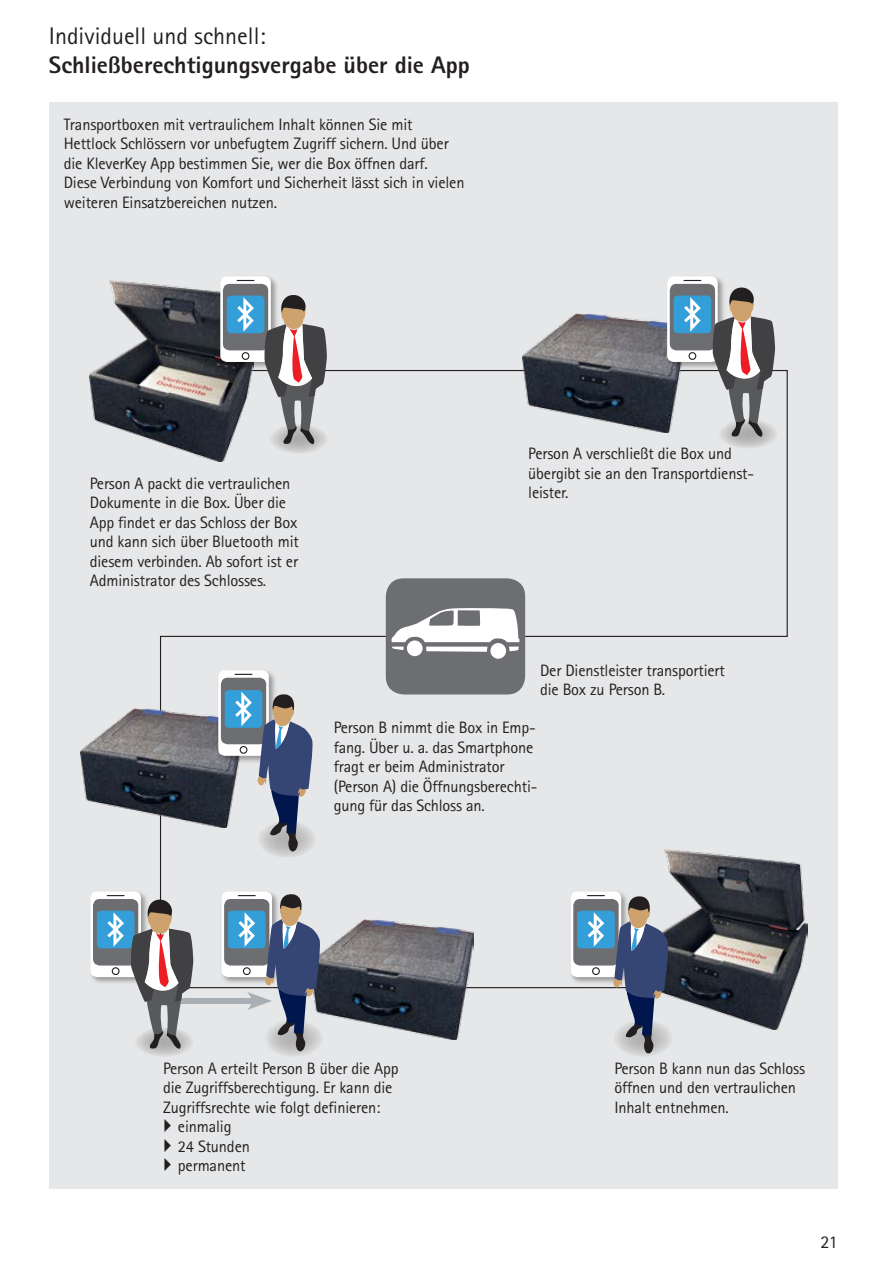
<style>
.page{position:relative;width:893px;height:1263px;background:#fff}
.page>*{position:absolute;margin:0;border:0;box-sizing:border-box;transform-origin:0 0}
.t1{font:800 24px "Rotis Sans Serif Pro Cyr";color:#231f20}
.t2{font:24px "Rotis Sans Serif Pro Cyr";color:#231f20}
.t3{font:18px "Rotis Sans Serif Pro Cyr";color:#231f20}
.t4{font:16.5px/19.5px "Rotis Sans Serif";letter-spacing:-.01em;color:#231f20}
</style>
<div class="page">
<div style="left:49px;top:102px;width:789px;height:1086px;background:#e6e7e8"></div>
<svg style="left:160px;top:370px;width:628px;height:619px"></svg>
<div style="left:386px;top:578px;width:139px;height:116px;background:#6d6e71;border-radius:18px"></div>
<svg style="left:391px;top:608px;width:128px;height:44px"></svg>
<div style="left:407px;top:640px;width:16px;height:16px;background:#fff;border-radius:50%"></div>
<div style="left:490px;top:643px;width:16px;height:16px;background:#fff;border-radius:50%"></div>
<img style="left:90px;top:281px;width:163px;height:180px">
<img style="left:644px;top:849px;width:164px;height:180px">
<img style="left:523px;top:314px;width:162px;height:119px">
<img style="left:81px;top:708px;width:151px;height:119px">
<img style="left:322px;top:920px;width:151px;height:119px">
<div style="left:665px;top:275px;width:61px;height:95px;background:#231f20;opacity:.4"></div>
<svg style="left:667px;top:276px;width:51px;height:86px"></svg>
<div style="left:670px;top:284px;width:45px;height:66px;background:#6d6e71;border-radius:7px"></div>
<div style="left:688px;top:352px;width:8px;height:8px;border:1px solid #231f20;border-radius:50%"></div>
<svg style="left:684px;top:280px;width:17px;height:1px"></svg>
<div style="left:674px;top:296px;width:37px;height:37px;background:#349ed9;border-radius:4px"></div>
<svg style="left:681px;top:295px;width:22px;height:39px"></svg>
<div style="left:219px;top:275px;width:60px;height:95px;background:#231f20;opacity:.4"></div>
<svg style="left:220px;top:276px;width:51px;height:86px"></svg>
<div style="left:223px;top:284px;width:45px;height:66px;background:#6d6e71;border-radius:7px"></div>
<div style="left:242px;top:352px;width:7px;height:8px;border:1px solid #231f20;border-radius:50%"></div>
<svg style="left:237px;top:280px;width:17px;height:1px"></svg>
<div style="left:227px;top:296px;width:37px;height:37px;background:#349ed9;border-radius:4px"></div>
<svg style="left:234px;top:295px;width:22px;height:39px"></svg>
<div style="left:220px;top:890px;width:60px;height:95px;background:#231f20;opacity:.4"></div>
<div style="left:221px;top:891px;width:51px;height:86px;background:#fff;border-radius:7px"></div>
<div style="left:224px;top:899px;width:45px;height:66px;background:#6d6e71;border-radius:7px"></div>
<div style="left:228px;top:911px;width:38px;height:37px;background:#349ed9;border-radius:4px"></div>
<div style="left:569px;top:890px;width:60px;height:95px;background:#231f20;opacity:.4"></div>
<div style="left:571px;top:891px;width:50px;height:86px;background:#fff;border-radius:7px"></div>
<div style="left:573px;top:899px;width:46px;height:66px;background:#6d6e71;border-radius:7px"></div>
<div style="left:592px;top:967px;width:8px;height:8px;border:1px solid #231f20;border-radius:50%"></div>
<svg style="left:587px;top:895px;width:17px;height:1px"></svg>
<div style="left:577px;top:911px;width:38px;height:37px;background:#349ed9;border-radius:4px"></div>
<svg style="left:584px;top:910px;width:22px;height:39px"></svg>
<div style="left:217px;top:668px;width:60px;height:95px;background:#231f20;opacity:.4"></div>
<svg style="left:218px;top:670px;width:51px;height:86px"></svg>
<div style="left:221px;top:678px;width:45px;height:66px;background:#6d6e71;border-radius:7px"></div>
<svg style="left:235px;top:674px;width:17px;height:1px"></svg>
<div style="left:168px;top:998px;width:89px;height:6px;background:#a8b0b5"></div>
<div style="left:89px;top:890px;width:60px;height:95px;background:#231f20;opacity:.4"></div>
<div style="left:90px;top:891px;width:51px;height:86px;background:#fff;border-radius:7px"></div>
<div style="left:93px;top:899px;width:45px;height:66px;background:#6d6e71;border-radius:7px"></div>
<div style="left:97px;top:911px;width:37px;height:37px;background:#349ed9;border-radius:4px"></div>
<div style="left:225px;top:690px;width:37px;height:38px;background:#349ed9;border-radius:4px"></div>
<svg style="left:232px;top:688px;width:82px;height:163px"></svg>
<svg style="left:269px;top:424px;width:60px;height:30px"></svg>
<svg style="left:134px;top:1027px;width:60px;height:30px"></svg>
<svg style="left:257px;top:820px;width:60px;height:38px"></svg>
<svg style="left:263px;top:1019px;width:60px;height:38px"></svg>
<div style="left:613px;top:1019px;width:60px;height:38px;background:#dbdcdd;border-radius:50%"></div>
<svg style="left:718px;top:419px;width:60px;height:30px"></svg>
<svg style="left:264px;top:294px;width:63px;height:152px"></svg>
<svg style="left:712px;top:286px;width:63px;height:152px"></svg>
<svg style="left:104px;top:895px;width:89px;height:155px"></svg>
<svg style="left:235px;top:891px;width:87px;height:160px"></svg>
<svg style="left:613px;top:893px;width:57px;height:160px"></svg>
<h1 class="t2" style="left:49px;top:22px;width:218px">Individuell und schnell:</h1>
<h1 class="t1" style="left:49px;top:50px;width:422px">Schließberechtigungsvergabe über die App</h1>
<p class="t4" style="left:64px;top:114px;width:402px">Transportboxen mit vertraulichem Inhalt können Sie mit Hettlock Schlössern vor unbefugtem Zugriff sichern. Und über die KleverKey App bestimmen Sie, wer die Box öffnen darf.<br>Diese Verbindung von Komfort und Sicherheit lässt sich in vielen weiteren Einsatzbereichen nutzen.</p>
<p class="t4" style="left:90px;top:473px;width:211px">Person A packt die vertraulichen<br>Dokumente in die Box. Über die<br>App findet er das Schloss der Box und kann sich über Bluetooth mit diesem verbinden. Ab sofort ist er<br>Administrator des Schlosses.</p>
<p class="t4" style="left:528px;top:444px;width:227px">Person A verschließt die Box und übergibt sie an den Transportdienst&shy;leister.</p>
<p class="t4" style="left:540px;top:660px;width:186px">Der Dienstleister transportiert die Box zu Person B.</p>
<p class="t4" style="left:334px;top:718px;width:205px">Person B nimmt die Box in Emp&shy;fang. Über u. a. das Smartphone fragt er beim Administrator (Person A) die Öffnungsberechti&shy;gung für das Schloss an.</p>
<p class="t4" style="left:163px;top:1058px;width:237px">Person A erteilt Person B über die App</p>
<p class="t4" style="left:163px;top:1078px;width:231px">die Zugriffsberechtigung. Er kann die</p>
<p class="t4" style="left:163px;top:1097px;width:219px">Zugriffsrechte wie folgt definieren:</p>
<p class="t4" style="left:178px;top:1117px;width:55px">einmalig</p>
<p class="t4" style="left:178px;top:1136px;width:74px">24 Stunden</p>
<p class="t4" style="left:178px;top:1156px;width:69px">permanent</p>
<p class="t4" style="left:614px;top:1058px;width:192px">Person B kann nun das Schloss öffnen und den vertraulichen<br>Inhalt entnehmen.</p>
<p class="t3" style="left:821px;top:1231px;width:19px">21</p>
</div>
